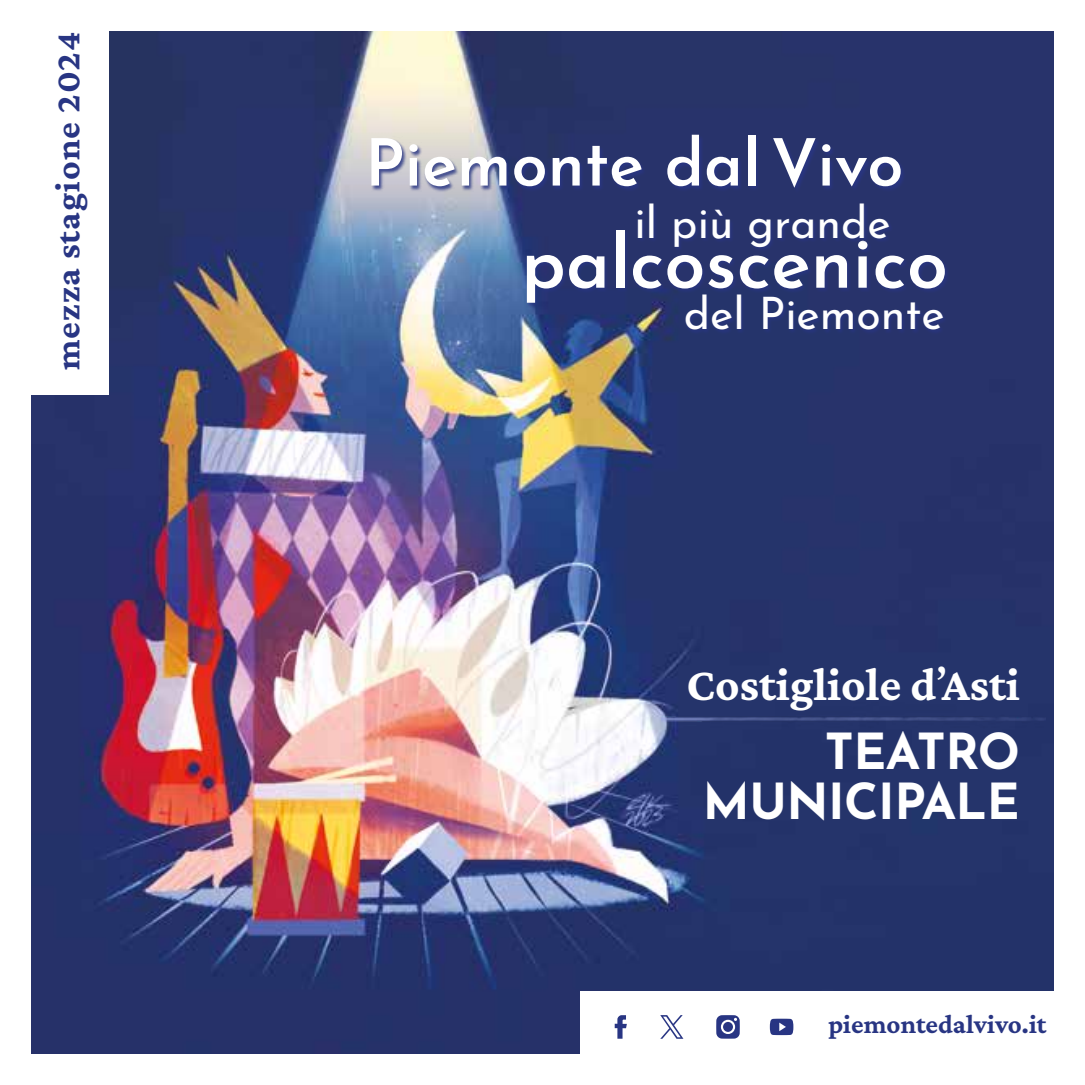
<style>
.page{position:relative;width:1085px;height:1085px;background:#fff}
.page>*{position:absolute;margin:0;border:0;box-sizing:border-box;transform-origin:0 0}
.t1{font:600 74.02px "Josefin Sans";color:#fff}
.t2{font:600 65.02px "Josefin Sans";color:#fff}
.t3{font:700 49.5px/49.5px "Josefin Sans";letter-spacing:-.01em;color:#fff;text-align:right}
.t4{font:700 47.25px "Crimson Pro";color:#fff}
.t5{font:44.55px "Josefin Sans";color:#fff}
.t6{font:700 36px "Crimson Pro";letter-spacing:.03em;color:#283583}
.t7{font:700 27px "Crimson Pro";color:#283583}
</style>
<div class="page">
<img style="left:32px;top:32px;width:1020px;height:1020px">
<div style="left:0;top:0;width:108px;height:394px;background:#fff"></div>
<div style="left:580px;top:991px;width:504px;height:93px;background:#fff"></div>
<img style="left:661px;top:702px;width:383px;height:33px">
<svg style="left:614px;top:1015px;width:12px;height:23px"></svg>
<svg style="left:769px;top:1018px;width:24px;height:16px"></svg>
<svg style="left:716px;top:1015px;width:23px;height:23px"></svg>
<svg style="left:660px;top:1015px;width:23px;height:23px"></svg>
<div style="left:685px;top:294px;width:262px;height:41px;background:#26346e"></div>
<div style="left:526px;top:229px;width:423px;height:79px;background:#283583;opacity:.75"></div>
<div style="left:636px;top:203px;width:257px;height:49px;background:#283583;opacity:.75"></div>
<div style="left:371px;top:135px;width:535px;height:58px;background:#283583;opacity:.85"></div>
<p class="t6" style="left:45px;top:370px;width:340px;rotate:-90deg">mezza stagione 2024</p>
<h2 class="t2" style="left:365px;top:114px;width:540px">Piemonte dal Vivo</h2>
<p class="t5" style="left:634px;top:189px;width:257px">il più grande</p>
<h1 class="t1" style="left:521px;top:206px;width:428px">palcoscenico</h1>
<p class="t5" style="left:683px;top:280px;width:262px">del Piemonte</p>
<p class="t4" style="left:686px;top:655px;width:335px">Costigliole d<sup>’</sup>Asti</p>
<p class="t3" style="left:702px;top:722px;width:318px">TEATRO<br>MUNICIPALE</p>
<p class="t7" style="left:828px;top:1007px;width:220px">piemontedalvivo.it</p>
</div>
